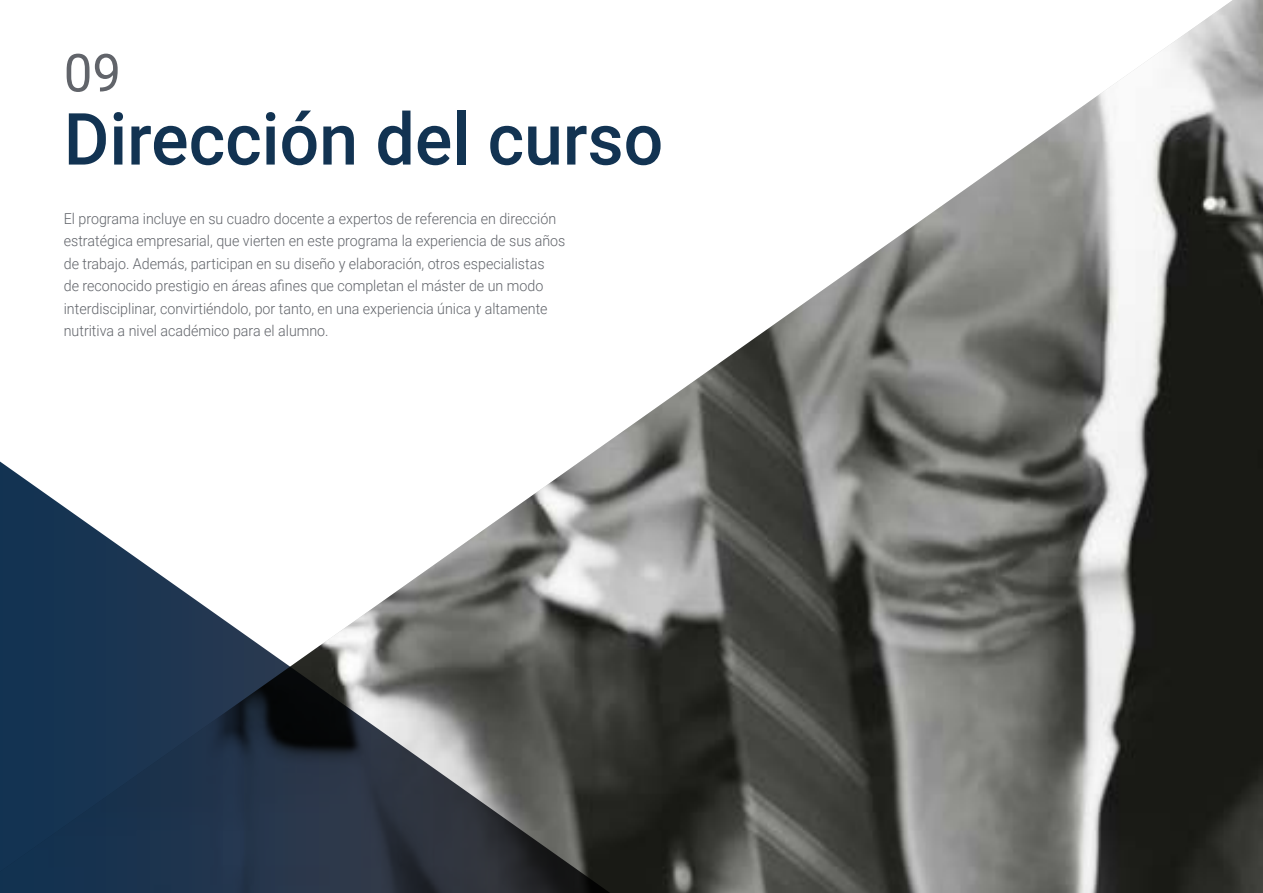
<style>
.page{position:relative;width:1263px;height:893px;background:#fff}
.page>*{position:absolute;margin:0;border:0;box-sizing:border-box;transform-origin:0 0}
.t1{font:500 72px "Roboto";color:#123352}
.t2{font:52.5px "Roboto";color:#61646a}
.t3{font:300 15px/22.5px "Roboto";color:#61646a;scale:.95 1}
</style>
<div class="page">
<img style="left:602px;top:0;width:661px;height:893px">
<svg style="left:0;top:446px;width:640px;height:447px"></svg>
<h2 class="t2" style="left:64px;top:36px;width:59px">09</h2>
<h1 class="t1" style="left:64px;top:89px;width:601px">Dirección del curso</h1>
<p class="t3" style="left:64px;top:207px;width:530px">El programa incluye en su cuadro docente a expertos de referencia en dirección estratégica empresarial, que vierten en este programa la experiencia de sus años de trabajo. Además, participan en su diseño y elaboración, otros especialistas<br>de reconocido prestigio en áreas afines que completan el máster de un modo interdisciplinar, convirtiéndolo, por tanto, en una experiencia única y altamente nutritiva a nivel académico para el alumno.</p>
</div>
